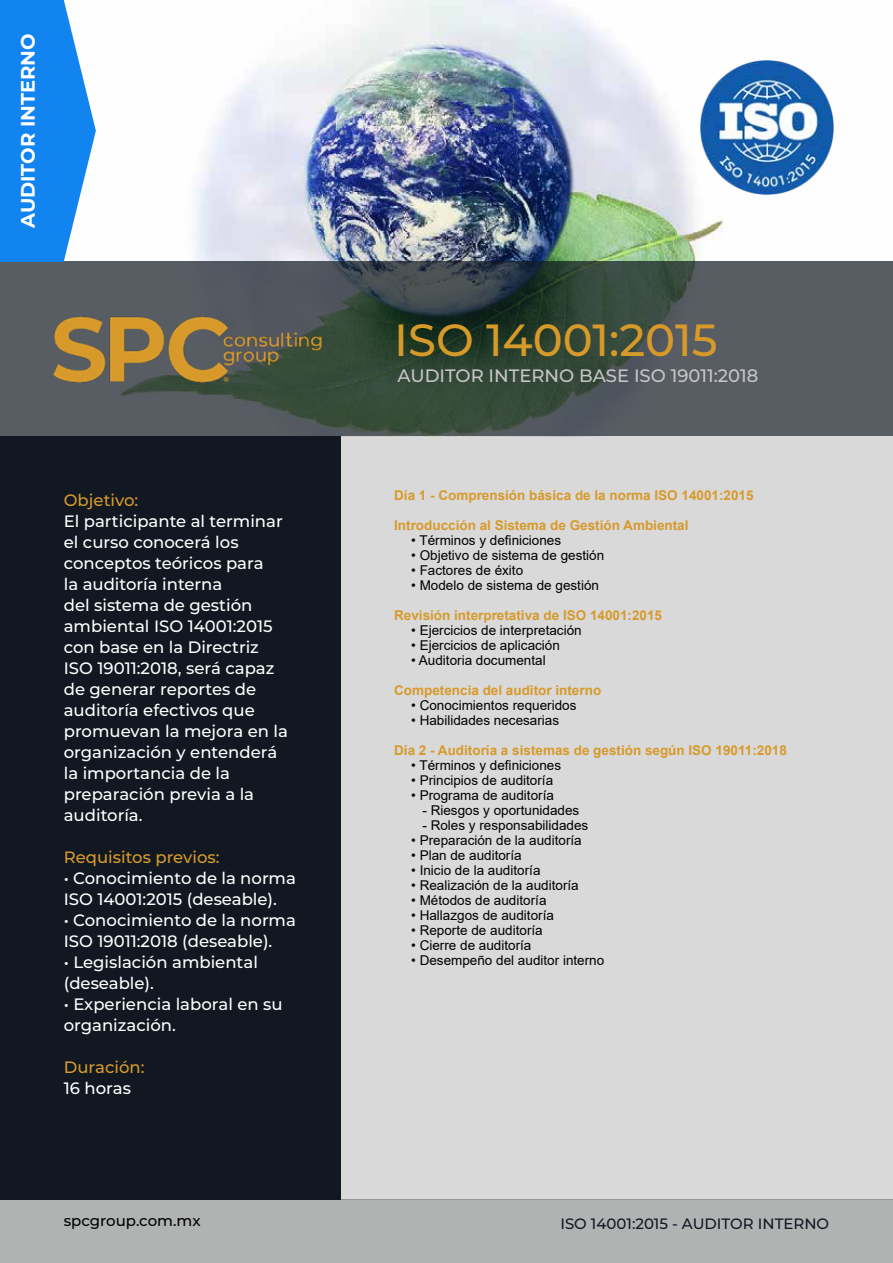
<style>
.page{position:relative;width:893px;height:1263px;background:#fff}
.page>*{position:absolute;margin:0;border:0;box-sizing:border-box;transform-origin:0 0}
.t1{font:500 45px "Montserrat";color:#d79a2a}
.t2{font:700 19.5px "Montserrat";color:#fff}
.t3{font:500 18px "Montserrat";color:#c6c6c6}
.t4{font:500 16.5px/21px "Montserrat";color:#fff}
.t5{font:500 16.5px "Montserrat";color:#d79a2a}
.t6{font:500 15px "Montserrat";color:#111821}
.t7{font:500 15px "Montserrat";color:#000}
.t8{font:13.5px "Arial";color:#000}
.t9{font:700 13.5px "Arial";color:#d79a2a}
</style>
<div class="page">
<div style="left:0;top:1199px;width:893px;height:64px;background:#b1b3b3"></div>
<img style="left:194px;top:0;width:640px;height:261px">
<div style="left:340px;top:436px;width:553px;height:763px;background:#d9d9d9"></div>
<div style="left:0;top:436px;width:340px;height:763px;background:#111821"></div>
<svg style="left:0;top:261px;width:893px;height:175px;background:#4d5550"></svg>
<img style="left:700px;top:61px;width:133px;height:133px">
<div style="left:0;top:0;width:64px;height:261px;background:#1184f0"></div>
<svg style="left:64px;top:1px;width:32px;height:260px"></svg>
<h2 class="t2" style="left:14px;top:228px;width:196px;rotate:-90deg">AUDITOR INTERNO</h2>
<p class="t5" style="left:64px;top:489px;width:76px">Objetivo:</p>
<p class="t4" style="left:64px;top:510px;width:226px">El participante al terminar el curso conocerá los conceptos teóricos para<br>la auditoría interna<br>del sistema de gestión ambiental ISO 14001:2015 con base en la Directriz<br>ISO 19011:2018, será capaz de generar reportes de auditoría efectivos que promuevan la mejora en la organización y entenderá la importancia de la preparación previa a la auditoría.</p>
<p class="t5" style="left:64px;top:846px;width:157px">Requisitos previos:</p>
<p class="t4" style="left:64px;top:867px;width:234px">• Conocimiento de la norma<br>ISO 14001:2015 (deseable).</p>
<p class="t4" style="left:64px;top:909px;width:234px">• Conocimiento de la norma<br>ISO 19011:2018 (deseable).</p>
<p class="t4" style="left:64px;top:951px;width:196px">• Legislación ambiental (deseable).</p>
<p class="t4" style="left:64px;top:993px;width:220px">• Experiencia laboral en su organización.</p>
<p class="t5" style="left:64px;top:1056px;width:82px">Duración:</p>
<p class="t4" style="left:64px;top:1077px;width:69px">16 horas</p>
<h1 class="t1" style="left:394px;top:309px;width:325px">ISO 14001:2015</h1>
<h3 class="t3" style="left:398px;top:363px;width:362px">AUDITOR INTERNO BASE ISO 19011:2018</h3>
<p class="t9" style="left:394px;top:486px;width:361px">Día 1 - Comprensión básica de la norma ISO 14001:2015</p>
<p class="t9" style="left:394px;top:516px;width:296px">Introducción al Sistema de Gestión Ambiental</p>
<p class="t8" style="left:411px;top:531px;width:152px">• Términos y definiciones</p>
<p class="t8" style="left:411px;top:546px;width:195px">• Objetivo de sistema de gestión</p>
<p class="t8" style="left:411px;top:561px;width:114px">• Factores de éxito</p>
<p class="t8" style="left:411px;top:576px;width:189px">• Modelo de sistema de gestión</p>
<p class="t9" style="left:394px;top:606px;width:269px">Revisión interpretativa de ISO 14001:2015</p>
<p class="t8" style="left:411px;top:621px;width:172px">• Ejercicios de interpretación</p>
<p class="t8" style="left:411px;top:636px;width:150px">• Ejercicios de aplicación</p>
<p class="t8" style="left:411px;top:651px;width:136px">• Auditoria documental</p>
<p class="t9" style="left:394px;top:681px;width:209px">Competencia del auditor interno</p>
<p class="t8" style="left:411px;top:696px;width:167px">• Conocimientos requeridos</p>
<p class="t8" style="left:411px;top:711px;width:150px">• Habilidades necesarias</p>
<p class="t9" style="left:394px;top:741px;width:394px">Día 2 - Auditoría a sistemas de gestión según ISO 19011:2018</p>
<p class="t8" style="left:411px;top:756px;width:152px">• Términos y definiciones</p>
<p class="t8" style="left:411px;top:771px;width:144px">• Principios de auditoría</p>
<p class="t8" style="left:411px;top:786px;width:144px">• Programa de auditoría</p>
<p class="t8" style="left:422px;top:801px;width:158px">- Riesgos y oportunidades</p>
<p class="t8" style="left:422px;top:816px;width:167px">- Roles y responsabilidades</p>
<p class="t8" style="left:411px;top:831px;width:172px">• Preparación de la auditoría</p>
<p class="t8" style="left:411px;top:846px;width:112px">• Plan de auditoría</p>
<p class="t8" style="left:411px;top:861px;width:131px">• Inicio de la auditoría</p>
<p class="t8" style="left:411px;top:876px;width:169px">• Realización de la auditoría</p>
<p class="t8" style="left:411px;top:891px;width:137px">• Métodos de auditoría</p>
<p class="t8" style="left:411px;top:906px;width:144px">• Hallazgos de auditoría</p>
<p class="t8" style="left:411px;top:921px;width:133px">• Reporte de auditoría</p>
<p class="t8" style="left:411px;top:936px;width:122px">• Cierre de auditoría</p>
<p class="t8" style="left:411px;top:951px;width:195px">• Desempeño del auditor interno</p>
<p class="t7" style="left:64px;top:1210px;width:138px">spcgroup.com.mx</p>
<p class="t6" style="left:560px;top:1213px;width:270px">ISO 14001:2015 - AUDITOR INTERNO</p>
</div>
